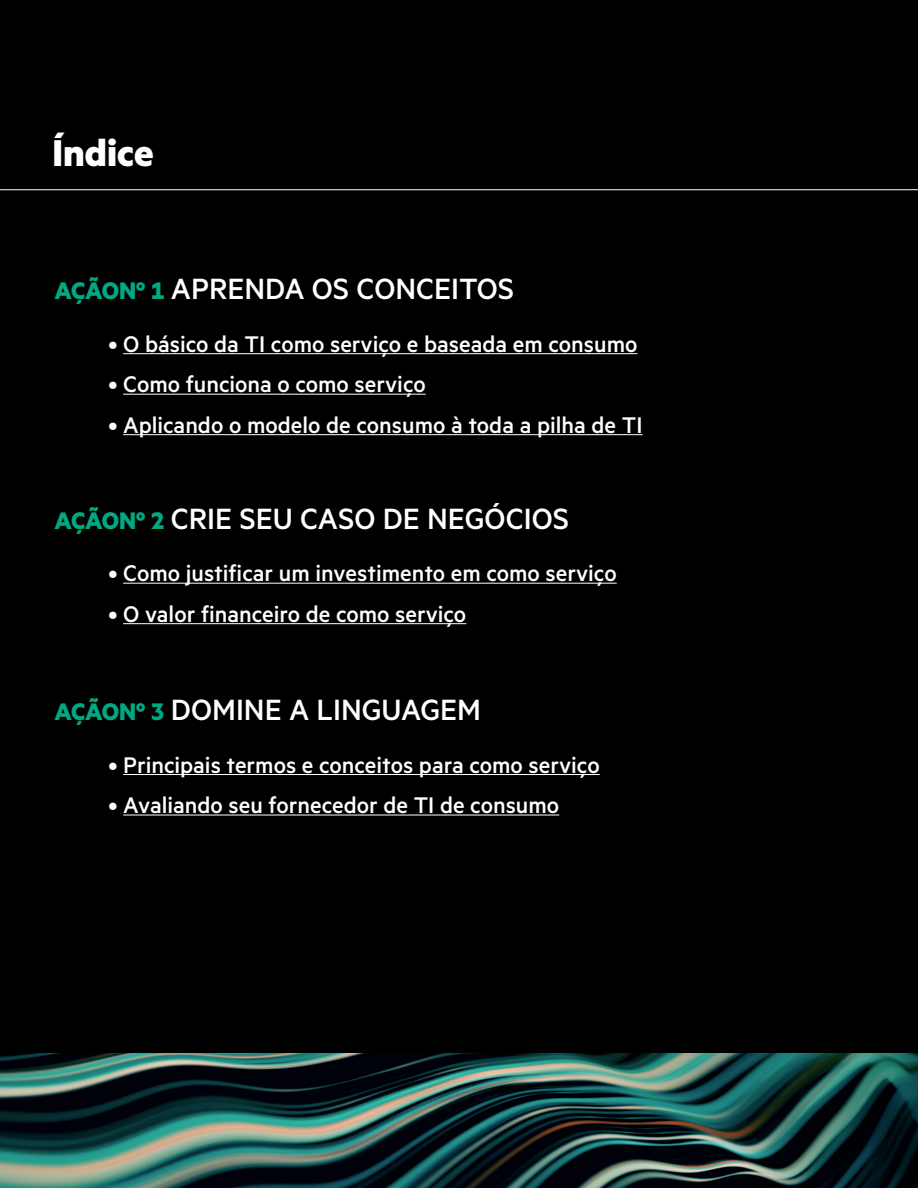
<style>
.page{position:relative;width:918px;height:1188px;background:#000}
.page>*{position:absolute;margin:0;border:0;box-sizing:border-box;transform-origin:0 0}
.t1{font:700 42px "Metric HPE";color:#fff}
.t2{font:500 33px "Metric HPE";color:#fff}
.t3{font:500 25.5px "Metric HPE";color:#fff}
.t4{font:500 25.5px "Metric HPE";color:#fefefe}
.s1{font-weight:700;font-size:27px;color:#00a983}
.s2{color:#fff}
</style>
<div class="page">
<hr style="left:123px;top:353px;width:515px;height:1px;background:#fff">
<hr style="left:123px;top:394px;width:303px;height:1px;background:#fefefe">
<hr style="left:123px;top:434px;width:520px;height:1px;background:#fefefe">
<hr style="left:123px;top:583px;width:494px;height:1px;background:#fff">
<hr style="left:123px;top:623px;width:343px;height:1px;background:#fff">
<hr style="left:123px;top:774px;width:477px;height:1px;background:#fff">
<hr style="left:123px;top:815px;width:436px;height:1px;background:#fff">
<hr style="left:0;top:189px;width:918px;height:1px;background:#fff">
<img style="left:0;top:1053px;width:918px;height:135px">
<p class="t1" style="left:52px;top:127px;width:103px">Índice</p>
<p class="t2" style="left:55px;top:270px;width:461px"><span class="s1">AÇÃONº 1</span> APRENDA OS CONCEITOS</p>
<p class="t3" style="left:109px;top:329px;width:530px">• O básico da TI como serviço e baseada em consumo</p>
<p class="t4" style="left:109px;top:370px;width:319px"><span class="s2">•</span> Como funciona o como serviço</p>
<p class="t4" style="left:109px;top:410px;width:536px">• Aplicando o modelo de consumo à toda a pilha de TI</p>
<p class="t2" style="left:55px;top:499px;width:516px"><span class="s1">AÇÃONº 2</span> CRIE SEU CASO DE NEGÓCIOS</p>
<p class="t3" style="left:109px;top:559px;width:510px">• Como justificar um investimento em como serviço</p>
<p class="t3" style="left:109px;top:599px;width:359px">• O valor financeiro de como serviço</p>
<p class="t2" style="left:55px;top:691px;width:428px"><span class="s1">AÇÃONº 3</span> DOMINE A LINGUAGEM</p>
<p class="t3" style="left:109px;top:750px;width:493px">• Principais termos e conceitos para como serviço</p>
<p class="t3" style="left:109px;top:790px;width:452px">• Avaliando seu fornecedor de TI de consumo</p>
</div>
